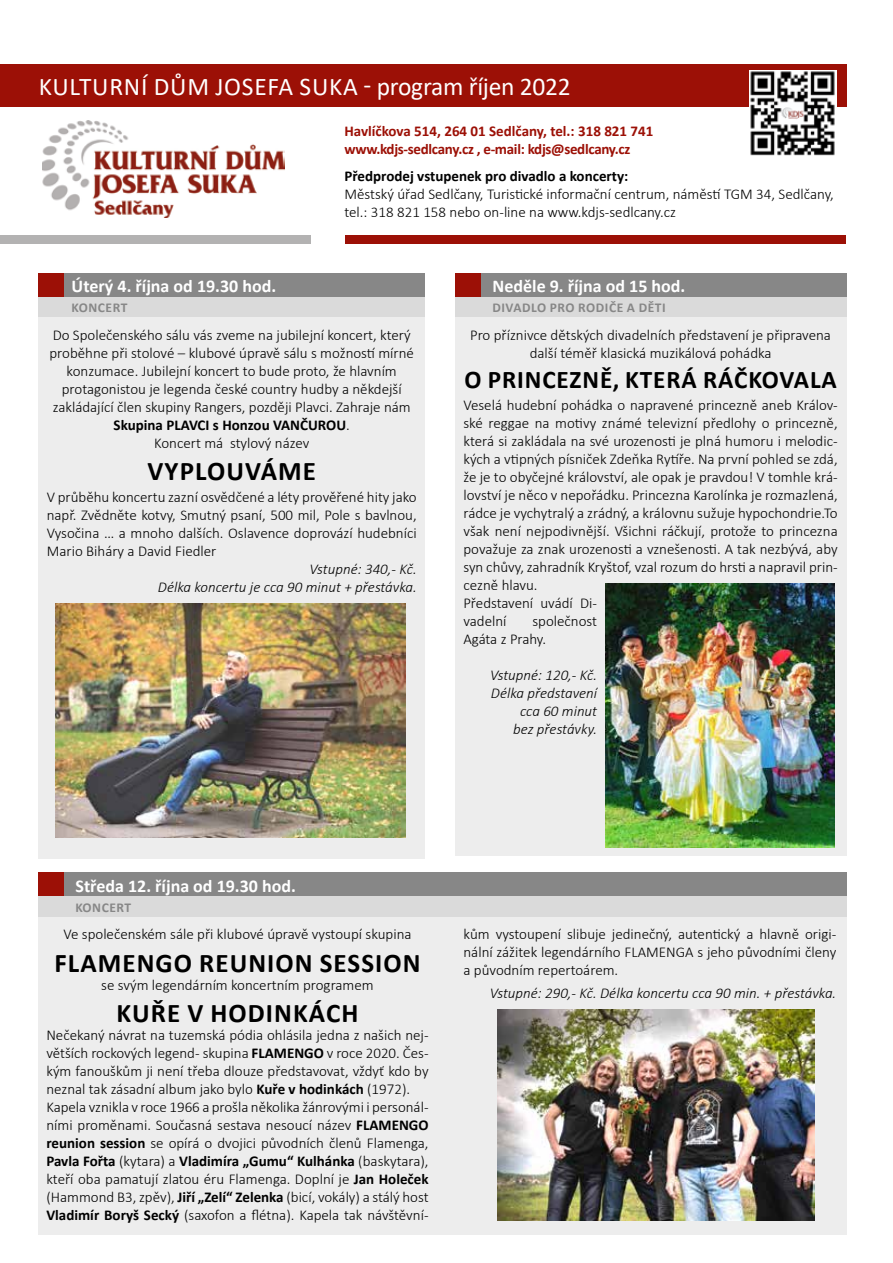
<style>
.page{position:relative;width:893px;height:1263px;background:#fff}
.page>*{position:absolute;margin:0;border:0;box-sizing:border-box;transform-origin:0 0}
.t1{font:700 27px "Calibri";letter-spacing:.04em;color:#000}
.t2{font:25.5px "Calibri";color:#fff}
.t3{font:700 25.5px "Calibri";letter-spacing:.035em;color:#000}
.t4{font:700 18px "Calibri";color:#fff}
.t5{font:300 15px/18px "Calibri";color:#000}
.t6{font:italic 300 15px/18px "Calibri";color:#000;text-align:right}
.t7{font:700 15px/18px "Calibri";letter-spacing:-.015em;color:#9c1006}
.t8{font:700 15px "Calibri";color:#000}
.t9{font:700 13.5px "Calibri";letter-spacing:.04em;color:#878787}
.s1{font-weight:700}
</style>
<div class="page">
<div style="left:0;top:64px;width:846px;height:42px;background:#9c1006"></div>
<img style="left:42px;top:121px;width:243px;height:96px">
<div style="left:0;top:235px;width:310px;height:9px;background:#b3b2b2"></div>
<div style="left:345px;top:235px;width:500px;height:9px;background:#9c1006"></div>
<img style="left:749px;top:70px;width:87px;height:86px">
<div style="left:38px;top:273px;width:387px;height:24px;background:#878787"></div>
<div style="left:38px;top:273px;width:26px;height:24px;background:#9c1006"></div>
<div style="left:38px;top:297px;width:387px;height:22px;background:#dadada"></div>
<div style="left:38px;top:318px;width:387px;height:541px;background:#ededed"></div>
<div style="left:455px;top:273px;width:391px;height:24px;background:#878787"></div>
<div style="left:455px;top:273px;width:25px;height:24px;background:#9c1006"></div>
<div style="left:455px;top:297px;width:391px;height:22px;background:#dadada"></div>
<div style="left:455px;top:318px;width:391px;height:538px;background:#ededed"></div>
<div style="left:38px;top:873px;width:808px;height:24px;background:#878787"></div>
<div style="left:38px;top:873px;width:25px;height:24px;background:#9c1006"></div>
<div style="left:38px;top:896px;width:808px;height:22px;background:#dadada"></div>
<div style="left:38px;top:917px;width:808px;height:317px;background:#ededed"></div>
<img style="left:55px;top:604px;width:350px;height:233px">
<img style="left:606px;top:584px;width:229px;height:263px">
<img style="left:498px;top:1009px;width:316px;height:211px">
<h2 class="t2" style="left:39px;top:68px;width:534px">KULTURNÍ DŮM JOSEFA SUKA - program říjen 2022</h2>
<p class="t7" style="left:344px;top:122px;width:310px">Havlíčkova 514, 264 01 Sedlčany, tel.: 318 821 741 www.kdjs-sedlcany.cz , e-mail: kdjs@sedlcany.cz</p>
<p class="t8" style="left:344px;top:165px;width:285px">Předprodej vstupenek pro divadlo a koncerty:</p>
<p class="t5" style="left:344px;top:185px;width:491px">Městský úřad Sedlčany, Turistické informační centrum, náměstí TGM 34, Sedlčany, tel.: 318 821 158 nebo on-line na www.kdjs-sedlcany.cz</p>
<p class="t4" style="left:72px;top:273px;width:206px">Úterý 4. října od 19.30 hod.</p>
<p class="t9" style="left:71px;top:298px;width:57px">KONCERT</p>
<p class="t5" style="left:50px;top:325px;width:366px;text-align:center">Do Společenského sálu vás zveme na jubilejní koncert, který proběhne při stolové – klubové úpravě sálu s možností mírné konzumace. Jubilejní koncert to bude proto, že hlavním protagonistou je legenda české country hudby a někdejší zakládající člen skupiny Rangers, později Plavci. Zahraje nám <span class="s1">Skupina PLAVCI s Honzou VANČUROU</span>.<br>Koncert má stylový název</p>
<h1 class="t1" style="left:148px;top:452px;width:170px">VYPLOUVÁME</h1>
<p class="t5" style="left:47px;top:488px;width:371px;text-align:justify">V průběhu koncertu zazní osvědčené a léty prověřené hity jako např. Zvědněte kotvy, Smutný psaní, 500 mil, Pole s bavlnou, Vysočina … a mnoho dalších. Oslavence doprovází hudebníci Mario Biháry a David Fiedler</p>
<p class="t6" style="left:158px;top:560px;width:260px">Vstupné: 340,- Kč.<br>Délka koncertu je cca 90 minut + přestávka.</p>
<p class="t4" style="left:493px;top:273px;width:194px">Neděle 9. října od 15 hod.</p>
<p class="t9" style="left:492px;top:298px;width:175px">DIVADLO PRO RODIČE A DĚTI</p>
<p class="t5" style="left:470px;top:325px;width:362px;text-align:center">Pro příznivce dětských divadelních představení je připravena další téměř klasická muzikálová pohádka</p>
<h2 class="t3" style="left:464px;top:362px;width:374px">O PRINCEZNĚ, KTERÁ RÁČKOVALA</h2>
<p class="t5" style="left:463px;top:396px;width:376px">Veselá hudební pohádka o napravené princezně aneb Králov&shy;ské reggae na motivy známé televizní předlohy o princezně, která si zakládala na své urozenosti je plná humoru i melodic&shy;kých a vtipných písniček Zdeňka Rytíře. Na první pohled se zdá, že je to obyčejné království, ale opak je pravdou! V tomhle krá&shy;lovství je něco v nepořádku. Princezna Karolínka je rozmazlená, rádce je vychytralý a zrádný, a královnu sužuje hypochondrie.To však není nejpodivnější. Všichni ráčkují, protože to princezna považuje za znak urozenosti a vznešenosti. A tak nezbývá, aby syn chůvy, zahradník Kryštof, vzal rozum do hrsti a napravil prin&shy;cezně hlavu.<br>Představení uvádí Di-<br>vadelní</p>
<p class="t5" style="left:463px;top:612px;width:135px;text-indent:69px">společnost<br>Agáta z Prahy.</p>
<p class="t6" style="left:490px;top:666px;width:109px">Vstupné: 120,- Kč.<br>Délka představení cca 60 minut<br>bez přestávky.</p>
<p class="t4" style="left:75px;top:873px;width:222px">Středa 12. října od 19.30 hod.</p>
<p class="t9" style="left:75px;top:898px;width:57px">KONCERT</p>
<p class="t5" style="left:64px;top:925px;width:349px">Ve společenském sále při klubové úpravě vystoupí skupina</p>
<h1 class="t1" style="left:54px;top:943px;width:368px">FLAMENGO REUNION SESSION</h1>
<p class="t5" style="left:101px;top:975px;width:274px">se svým legendárním koncertním programem</p>
<h1 class="t1" style="left:117px;top:994px;width:243px">KUŘE V HODINKÁCH</h1>
<p class="t5" style="left:46px;top:1026px;width:384px">Nečekaný návrat na tuzemská pódia ohlásila jedna z našich nej&shy;větších rockových legend - skupina <span class="s1">FLAMENGO</span> v roce 2020. Čes&shy;kým fanouškům ji není třeba dlouze představovat, vždyť kdo by neznal tak zásadní album jako bylo <span class="s1">Kuře v hodinkách</span> (1972).<br>Kapela vznikla v roce 1966 a prošla několika žánrovými i personál&shy;ními proměnami. Současná sestava nesoucí název <span class="s1">FLAMENGO reunion session</span> se opírá o dvojici původních členů Flamenga, <span class="s1">Pavla Fořta</span> (kytara) a <span class="s1">Vladimíra „Gumu“ Kulhánka</span> (baskytara), kteří oba pamatují zlatou éru Flamenga. Doplní je <span class="s1">Jan Holeček </span>(Hammond B3, zpěv), <span class="s1">Jiří „Zelí“ Zelenka</span> (bicí, vokály) a stálý host <span class="s1">Vladimír Boryš Secký</span> (saxofon a flétna). Kapela tak návštěvní-</p>
<p class="t5" style="left:463px;top:925px;width:374px;text-align:justify">kům vystoupení slibuje jedinečný, autentický a hlavně origi&shy;nální zážitek legendárního FLAMENGA s jeho původními členy a původním repertoárem.</p>
<p class="t6" style="left:490px;top:983px;width:348px">Vstupné: 290,- Kč. Délka koncertu cca 90 min. + přestávka.</p>
</div>
